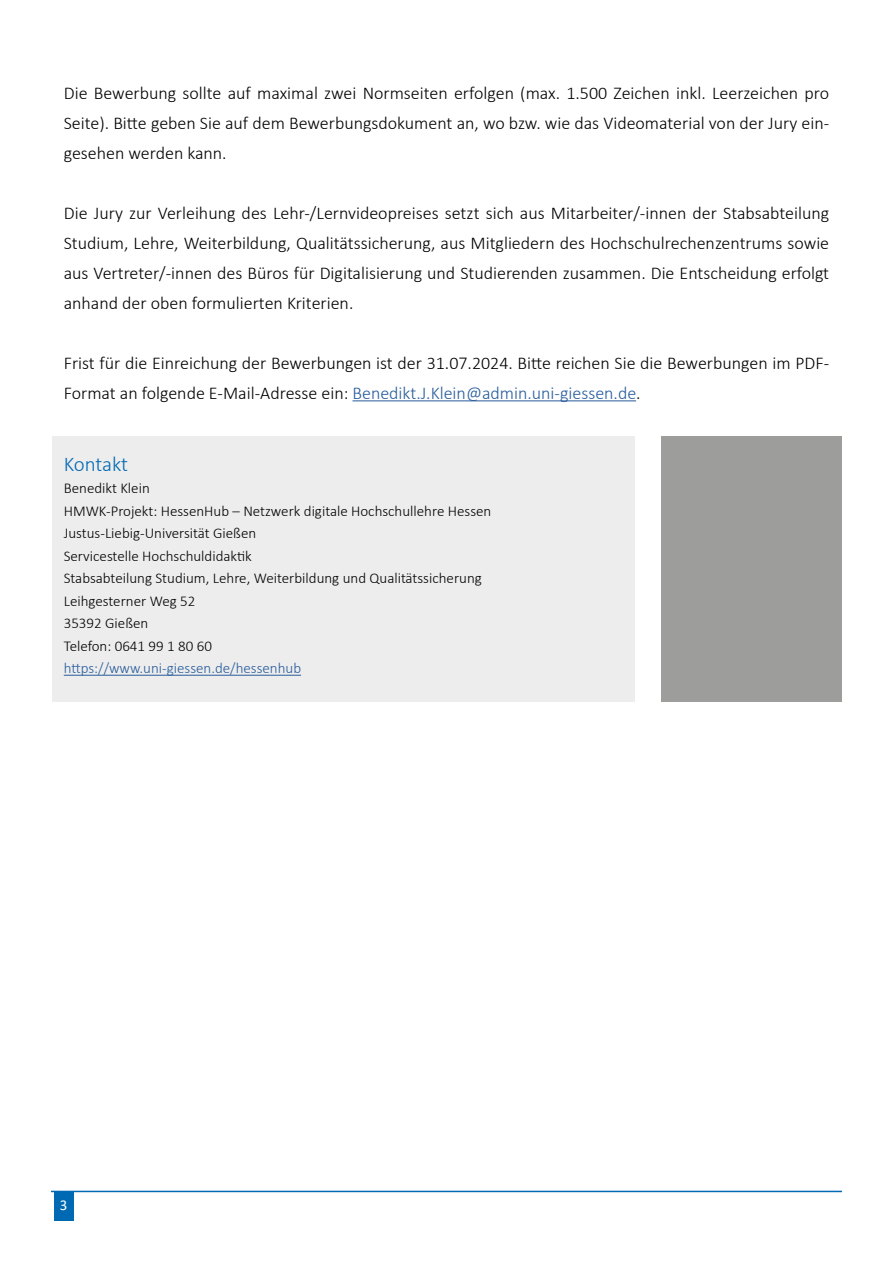
<style>
.page{position:relative;width:893px;height:1263px;background:#fff}
.page>*{position:absolute;margin:0;border:0;box-sizing:border-box;transform-origin:0 0}
.t1{font:300 21px "Calibri";letter-spacing:-.01em;color:#0069b3}
.t2{font:300 18px/30px "Calibri";color:#000;text-align:justify}
.t3{font:300 15px/22.5px "Calibri";color:#000}
.t4{font:300 15px "Calibri";color:#275b9b}
.t5{font:15px "Calibri";color:#fff}
.s1{color:#275b9b}
</style>
<div class="page">
<hr style="left:51px;top:1191px;width:791px;height:1px;background:#0069b3">
<div style="left:54px;top:1191px;width:19px;height:29px;background:#0069b3"></div>
<div style="left:53px;top:436px;width:582px;height:266px;background:#ededed"></div>
<div style="left:662px;top:436px;width:180px;height:266px;background:#9d9d9c"></div>
<hr style="left:352px;top:400px;width:284px;height:1px;background:#275b9b">
<hr style="left:64px;top:675px;width:237px;height:1px;background:#275b9b">
<p class="t2" style="left:64px;top:77px;width:767px">Die Bewerbung sollte auf maximal zwei Normseiten erfolgen (max. 1.500 Zeichen inkl. Leerzeichen pro Seite). Bitte geben Sie auf dem Bewerbungsdokument an, wo bzw. wie das Videomaterial von der Jury ein&shy;gesehen werden kann.</p>
<p class="t2" style="left:64px;top:197px;width:767px">Die Jury zur Verleihung des Lehr-/Lernvideopreises setzt sich aus Mitarbeiter/-innen der Stabsabteilung Studium, Lehre, Weiterbildung, Qualitätssicherung, aus Mitgliedern des Hochschulrechenzentrums sowie aus Vertreter/-innen des Büros für Digitalisierung und Studierenden zusammen. Die Entscheidung erfolgt anhand der oben formulierten Kriterien.</p>
<p class="t2" style="left:64px;top:347px;width:767px">Frist für die Einreichung der Bewerbungen ist der 31.07.2024. Bitte reichen Sie die Bewerbungen im PDF-<br>Format an folgende E-Mail-Adresse ein: <span class="s1">Benedikt.J.Klein@admin.uni-giessen.de</span>.</p>
<p class="t1" style="left:64px;top:451px;width:66px">Kontakt</p>
<p class="t3" style="left:64px;top:477px;width:429px">Benedikt Klein<br>HMWK-Projekt: HessenHub – Netzwerk digitale Hochschullehre Hessen Justus-Liebig-Universität Gießen<br>Servicestelle Hochschuldidaktik<br>Stabsabteilung Studium, Lehre, Weiterbildung und Qualitätssicherung Leihgesterner Weg 52<br>35392 Gießen<br>Telefon: 0641 99 1 80 60</p>
<p class="t4" style="left:64px;top:659px;width:239px">https://www.uni-giessen.de/hessenhub</p>
<p class="t5" style="left:60px;top:1195px;width:9px">3</p>
</div>
